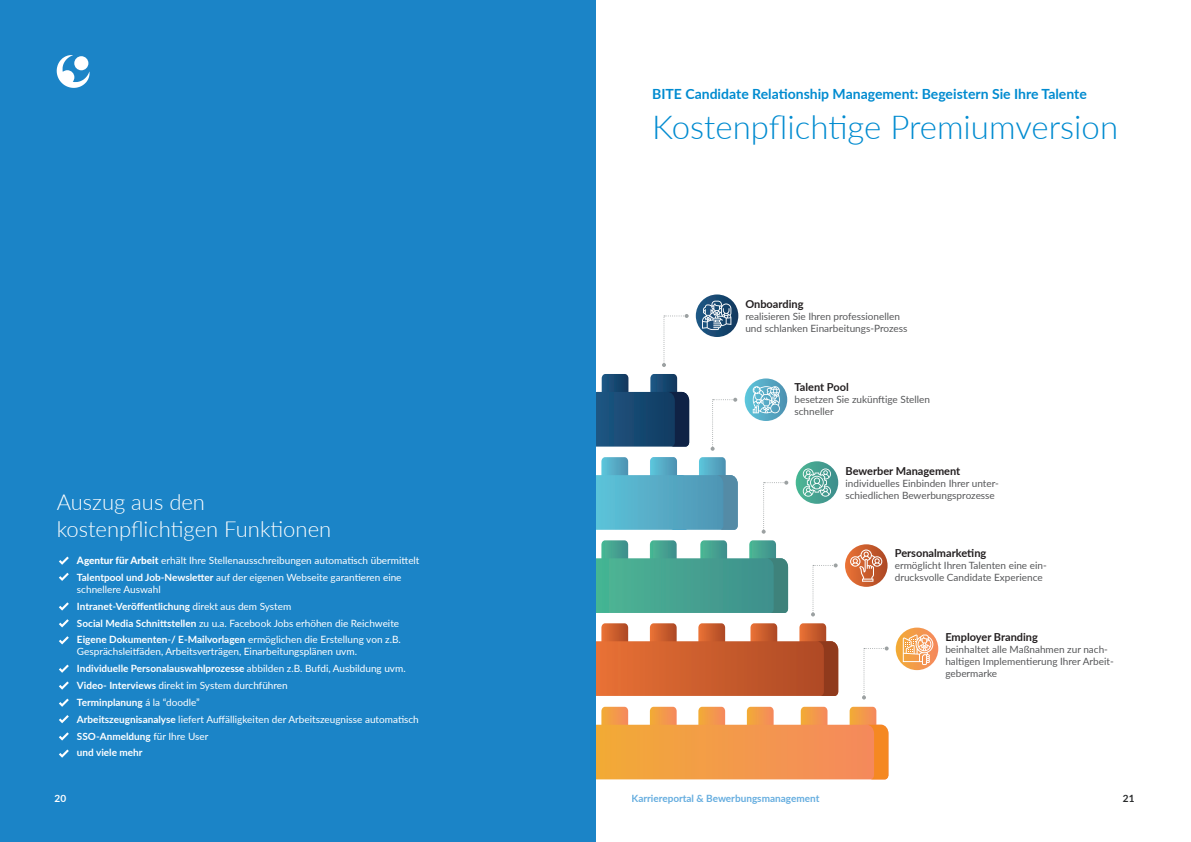
<style>
.page{position:relative;width:1191px;height:842px;background:#fff}
.page>*{position:absolute;margin:0;border:0;box-sizing:border-box;transform-origin:0 0}
.t1{font:300 33px "Lato";color:#008bd0}
.t2{font:300 22px/26.4px "Lato";color:#fff}
.t3{font:700 14px "Lato";color:#008bd0}
.t4{font:700 11px "Lato";color:#231f20}
.t5{font:10px/16.8px "Lato";color:#fff}
.t6{font:10px/12px "Lato";color:#57585a}
.t7{font:700 10px "Lato";color:#65addf}
.t8{font:700 10px "Lato";color:#282a2b}
.t9{font:700 10px "Lato";color:#fff}
.s1{font-weight:800}
.s2{font-weight:700}
</style>
<div class="page">
<svg style="left:595px;top:707px;width:293px;height:72px;background:#f3a45d"></svg>
<svg style="left:595px;top:623px;width:243px;height:73px;background:#cd6e45"></svg>
<svg style="left:595px;top:540px;width:193px;height:73px;background:#5aab9c"></svg>
<svg style="left:595px;top:457px;width:142px;height:73px;background:#67b1ca"></svg>
<svg style="left:595px;top:374px;width:94px;height:73px;background:#30597d"></svg>
<svg style="left:696px;top:294px;width:42px;height:43px"></svg>
<svg style="left:702px;top:301px;width:29px;height:29px"></svg>
<svg style="left:662px;top:314px;width:26px;height:53px"></svg>
<svg style="left:710px;top:398px;width:27px;height:53px"></svg>
<svg style="left:761px;top:481px;width:27px;height:53px"></svg>
<svg style="left:811px;top:563px;width:26px;height:53px"></svg>
<svg style="left:862px;top:646px;width:26px;height:53px"></svg>
<div style="left:0;top:0;width:595px;height:842px;background:#1b84c7"></div>
<svg style="left:57px;top:55px;width:33px;height:33px"></svg>
<svg style="left:795px;top:461px;width:43px;height:43px"></svg>
<svg style="left:803px;top:468px;width:28px;height:29px"></svg>
<svg style="left:744px;top:378px;width:43px;height:43px"></svg>
<svg style="left:753px;top:386px;width:27px;height:27px"></svg>
<svg style="left:845px;top:544px;width:42px;height:43px"></svg>
<svg style="left:850px;top:549px;width:32px;height:33px"></svg>
<svg style="left:895px;top:628px;width:43px;height:42px"></svg>
<svg style="left:902px;top:634px;width:31px;height:31px"></svg>
<svg style="left:59px;top:557px;width:10px;height:8px"></svg>
<svg style="left:59px;top:573px;width:10px;height:8px"></svg>
<svg style="left:59px;top:602px;width:10px;height:9px"></svg>
<svg style="left:59px;top:619px;width:10px;height:8px"></svg>
<svg style="left:59px;top:636px;width:10px;height:8px"></svg>
<svg style="left:59px;top:665px;width:10px;height:8px"></svg>
<svg style="left:59px;top:681px;width:10px;height:9px"></svg>
<svg style="left:59px;top:699px;width:10px;height:8px"></svg>
<svg style="left:59px;top:715px;width:10px;height:8px"></svg>
<svg style="left:59px;top:732px;width:10px;height:8px"></svg>
<svg style="left:59px;top:749px;width:10px;height:9px"></svg>
<h2 class="t2" style="left:57px;top:488px;width:276px">Auszug aus den kostenpflichtigen Funktionen</h2>
<p class="t5" style="left:77px;top:552px;width:344px"><span class="s1">Agentur für Arbeit</span> erhält Ihre Stellenausschreibungen automatisch übermittelt<br><span class="s2">Talentpool und Job-Newsletter</span> auf der eigenen Webseite garantieren eine</p>
<p class="t5" style="left:77px;top:580px;width:325px">schnellere Auswahl<br><span class="s2">Intranet-Veröffentlichung</span> direkt aus dem System<br><span class="s2">Social Media Schnittstellen</span> zu u.a. Facebook Jobs erhöhen die Reichweite <span class="s2">Eigene Dokumenten-/ E-Mailvorlagen</span> ermöglichen die Erstellung von z.B.</p>
<p class="t5" style="left:77px;top:643px;width:343px">Gesprächsleitfäden, Arbeitsverträgen, Einarbeitungsplänen uvm.<br><span class="s2">Individuelle Personalauswahlprozesse</span> abbilden z.B. Bufdi, Ausbildung uvm.<br><span class="s2">Video- Interviews</span> direkt im System durchführen<br><span class="s2">Terminplanung</span> á la “doodle”<br><span class="s2">Arbeitszeugnisanalyse</span> liefert Auffälligkeiten der Arbeitszeugnisse automatisch <span class="s2">SSO-Anmeldung</span> für Ihre User<br><span class="s2">und viele mehr</span></p>
<p class="t9" style="left:55px;top:791px;width:13px">20</p>
<h3 class="t3" style="left:652px;top:84px;width:436px">BITE Candidate Relationship Management: Begeistern Sie Ihre Talente</h3>
<h1 class="t1" style="left:652px;top:104px;width:467px">Kostenpflichtige Premiumversion</h1>
<p class="t4" style="left:745px;top:296px;width:60px">Onboarding</p>
<p class="t6" style="left:745px;top:310px;width:164px">realisieren Sie Ihren professionellen und schlanken Einarbeitungs-Prozess</p>
<p class="t4" style="left:794px;top:379px;width:56px">Talent Pool</p>
<p class="t6" style="left:794px;top:393px;width:137px">besetzen Sie zukünftige Stellen schneller</p>
<p class="t4" style="left:845px;top:463px;width:116px">Bewerber Management</p>
<p class="t6" style="left:845px;top:477px;width:155px">individuelles Einbinden Ihrer unter&shy;schiedlichen Bewerbungsprozesse</p>
<p class="t4" style="left:894px;top:545px;width:93px">Personalmarketing</p>
<p class="t6" style="left:894px;top:559px;width:153px">ermöglicht Ihren Talenten eine ein&shy;drucksvolle Candidate Experience</p>
<p class="t4" style="left:945px;top:629px;width:94px">Employer Branding</p>
<p class="t6" style="left:945px;top:643px;width:170px">beinhaltet alle Maßnahmen zur nach&shy;haltigen Implementierung Ihrer Arbeit&shy;gebermarke</p>
<p class="t7" style="left:631px;top:791px;width:189px">Karriereportal &amp; Bewerbungsmanagement</p>
<p class="t8" style="left:1122px;top:791px;width:13px">21</p>
</div>
